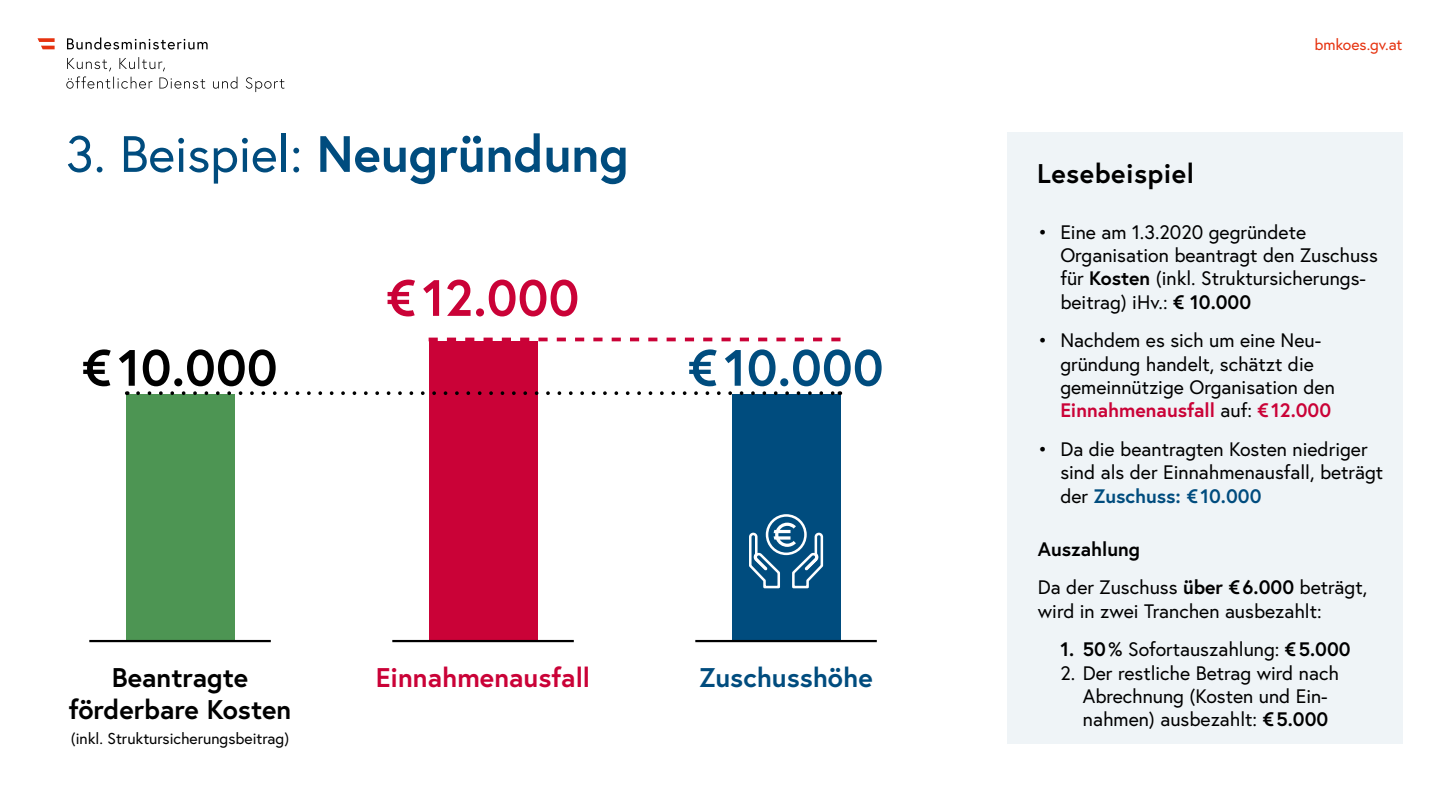
<style>
.page{position:relative;width:1440px;height:810px;background:#fff}
.page>*{position:absolute;margin:0;border:0;box-sizing:border-box;transform-origin:0 0}
.t1{font:51px "Europa Austria";color:#004c7e}
.t2{font:700 51px "Europa Austria";color:#000}
.t3{font:700 51px "Europa Austria";color:#ca0237}
.t4{font:700 51px "Europa Austria";color:#004c7e}
.t5{font:700 27px "Europa Austria";color:#000}
.t6{font:700 27px "Europa Austria";color:#ca0237}
.t7{font:700 27px "Europa Austria";letter-spacing:.02em;color:#000}
.t8{font:700 27px "Europa Austria";color:#004c7e}
.t9{font:19.5px/23.4px "Europa Austria";color:#000}
.t10{font:700 19.5px "Europa Austria";color:#000}
.t11{font:15.75px "Europa Austria";color:#000}
.t12{font:15.67px "Europa Austria";letter-spacing:-.005em;color:#e6320f}
.s1{font-weight:700}
.s2{font-weight:700;color:#ca0237}
.s3{font-weight:700;color:#004c7e}
</style>
<div class="page">
<svg style="left:66px;top:57px;width:219px;height:35px"></svg>
<svg style="left:67px;top:37px;width:141px;height:13px"></svg>
<svg style="left:38px;top:38px;width:17px;height:11px"></svg>
<div style="left:1007px;top:132px;width:395px;height:612px;background:#eff4f7"></div>
<div style="left:126px;top:395px;width:109px;height:245px;background:#4d9553"></div>
<div style="left:429px;top:341px;width:109px;height:299px;background:#ca0237"></div>
<div style="left:732px;top:395px;width:109px;height:245px;background:#004c7e"></div>
<hr style="left:89px;top:640px;width:182px;height:2px;background:#000">
<hr style="left:392px;top:640px;width:182px;height:2px;background:#000">
<hr style="left:695px;top:640px;width:182px;height:2px;background:#000">
<svg style="left:429px;top:338px;width:412px;height:3px"></svg>
<div style="left:766px;top:514px;width:41px;height:41px;border:3px solid #fff;border-radius:50%"></div>
<svg style="left:749px;top:523px;width:75px;height:66px"></svg>
<svg style="left:138px;top:391px;width:702px;height:4px"></svg>
<h3 class="t1" style="left:66px;top:121px;width:564px">3. Beispiel: <span class="s1">Neugründung</span></h3>
<h1 class="t2" style="left:82px;top:333px;width:197px">€ 10.000</h1>
<h1 class="t3" style="left:386px;top:263px;width:194px">€ 12.000</h1>
<h1 class="t4" style="left:688px;top:333px;width:197px">€ 10.000</h1>
<h2 class="t5" style="left:112px;top:659px;width:138px">Beantragte</h2>
<h2 class="t6" style="left:376px;top:659px;width:216px">Einnahmenausfall</h2>
<h2 class="t5" style="left:69px;top:691px;width:224px">förderbare Kosten</h2>
<p class="t11" style="left:71px;top:728px;width:220px">(inkl. Struktursicherungsbeitrag)</p>
<h2 class="t8" style="left:699px;top:659px;width:175px">Zuschusshöhe</h2>
<h4 class="t7" style="left:1037px;top:155px;width:158px">Lesebeispiel</h4>
<p class="t12" style="left:1314px;top:34px;width:90px">bmkoes.gv.at</p>
<p class="t9" style="left:1060px;top:220px;width:319px;text-indent:-22px">• Eine am 1.3.2020 gegründete<br>Organisation beantragt den Zuschuss für <span class="s1">Kosten</span> (inkl. Struktursicherungs&shy;beitrag) iHv.: <span class="s1">€ 10.000</span></p>
<p class="t9" style="left:1060px;top:328px;width:276px;text-indent:-22px">• Nachdem es sich um eine Neu&shy;gründung handelt, schätzt die gemeinnützige Organisation den<br><span class="s2">Einnahmenausfall</span> auf: <span class="s2">€12.000</span></p>
<p class="t9" style="left:1060px;top:437px;width:324px;text-indent:-22px">• Da die beantragten Kosten niedriger sind als der Einnahmenausfall, beträgt der <span class="s3">Zuschuss: €10.000</span></p>
<h5 class="t10" style="left:1038px;top:536px;width:104px">Auszahlung</h5>
<p class="t9" style="left:1038px;top:575px;width:331px">Da der Zuschuss <span class="s1">über €6.000</span> beträgt, wird in zwei Tranchen ausbezahlt:</p>
<p class="t9" style="left:1060px;top:637px;width:292px"><span class="s1">1. 50%</span> Sofortauszahlung: <span class="s1">€5.000</span></p>
<p class="t9" style="left:1083px;top:661px;width:258px;text-indent:-22px">2. Der restliche Betrag wird nach<br>Abrechnung (Kosten und Ein&shy;nahmen) ausbezahlt: <span class="s1">€5.000</span></p>
</div>
